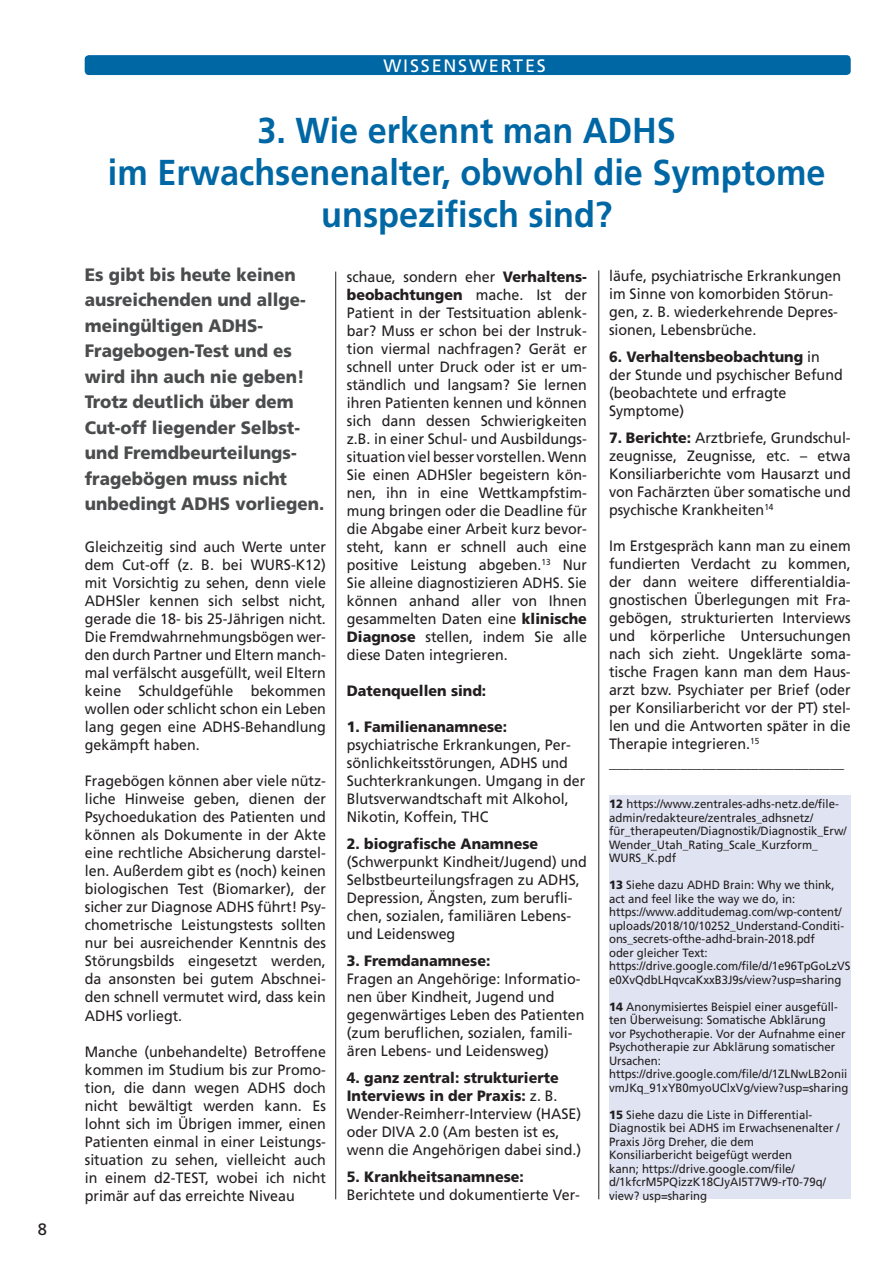
<style>
.page{position:relative;width:894px;height:1264px;background:#fff}
.page>*{position:absolute;margin:0;border:0;box-sizing:border-box;transform-origin:0 0}
.t1{font:700 36px/42px "Frutiger";color:#0067a5;text-align:center;scale:.95 1}
.t2{font:900 18px/25.5px "Frutiger";color:#4b4c4d;scale:.94 1}
.t3{font:18px "Frutiger";letter-spacing:.1em;color:#fff}
.t4{font:16.5px "Frutiger";color:#231f20}
.t5{font:15px/18px "Frutiger";color:#231f20;scale:.95 1}
.t6{font:900 15px "Frutiger";color:#231f20;scale:.95 1}
.t7{font:12px/13.5px "Frutiger";color:#231f20;scale:.95 1}
.s1{font-weight:900}
</style>
<div class="page">
<div style="left:85px;top:55px;width:765px;height:20px;background:#0067a5;border-radius:4px"></div>
<div style="left:609px;top:795px;width:241px;height:404px;background:#e0e4f2"></div>
<hr style="left:335px;top:271px;width:1px;height:928px;background:#231f20">
<hr style="left:598px;top:270px;width:1px;height:929px;background:#231f20">
<p class="t4" style="left:38px;top:1219px;width:11px">8</p>
<p class="t3" style="left:383px;top:55px;width:164px">WISSENSWERTES</p>
<h1 class="t1" style="left:108px;top:109px;width:756px">3. Wie erkennt man ADHS<br>im Erwachsenenalter, obwohl die Symptome unspezifisch sind?</h1>
<p class="t2" style="left:85px;top:261px;width:256px">Es gibt bis heute keinen ausreichenden und allge&shy;meingültigen ADHS-<br>Fragebogen-Test und es wird ihn auch nie geben!<br>Trotz deutlich über dem<br>Cut-off liegender Selbst&shy;und Fremdbeurteilungs&shy;fragebögen muss nicht unbedingt ADHS vorliegen.</p>
<p class="t5" style="left:85px;top:538px;width:255px;text-align:justify">Gleichzeitig sind auch Werte unter dem Cut-off (z. B. bei WURS-K12) mit Vorsichtig zu sehen, denn viele ADHSler kennen sich selbst nicht, gerade die 18- bis 25-Jährigen nicht.<br>Die Fremdwahrnehmungsbögen wer&shy;den durch Partner und Eltern manch&shy;mal verfälscht ausgefüllt, weil Eltern keine Schuldgefühle bekommen wollen oder schlicht schon ein Leben lang gegen eine ADHS-Behandlung gekämpft haben.</p>
<p class="t5" style="left:85px;top:772px;width:255px;text-align:justify">Fragebögen können aber viele nütz&shy;liche Hinweise geben, dienen der Psychoedukation des Patienten und können als Dokumente in der Akte eine rechtliche Absicherung darstel&shy;len. Außerdem gibt es (noch) keinen biologischen Test (Biomarker), der sicher zur Diagnose ADHS führt! Psy&shy;chometrische Leistungstests sollten nur bei ausreichender Kenntnis des Störungsbilds eingesetzt werden, da ansonsten bei gutem Abschnei&shy;den schnell vermutet wird, dass kein ADHS vorliegt.</p>
<p class="t5" style="left:85px;top:1042px;width:255px;text-align:justify">Manche (unbehandelte) Betroffene kommen im Studium bis zur Promo&shy;tion, die dann wegen ADHS doch nicht bewältigt werden kann. Es lohnt sich im Übrigen immer, einen Patienten einmal in einer Leistungs&shy;situation zu sehen, vielleicht auch in einem d2-TEST, wobei ich nicht primär auf das erreichte Niveau</p>
<p class="t5" style="left:609px;top:266px;width:246px">läufe, psychiatrische Erkrankungen im Sinne von komorbiden Störun&shy;gen, z. B. wiederkehrende Depres&shy;sionen, Lebensbrüche.</p>
<p class="t5" style="left:609px;top:347px;width:247px"><span class="s1">6. Verhaltensbeobachtung</span> in der Stunde und psychischer Befund (beobachtete und erfragte<br>Symptome)</p>
<p class="t5" style="left:609px;top:428px;width:256px;text-align:justify"><span class="s1">7. Berichte:</span> Arztbriefe, Grundschul&shy;zeugnisse, Zeugnisse, etc. – etwa Konsiliarberichte vom Hausarzt und von Fachärzten über somatische und psychische Krankheiten<sup>14</sup></p>
<p class="t5" style="left:609px;top:536px;width:256px">Im Erstgespräch kann man zu einem fundierten Verdacht zu kommen, der dann weitere differentialdia&shy;gnostischen Überlegungen mit Fra&shy;gebögen, strukturierten Interviews und körperliche Untersuchungen nach sich zieht. Ungeklärte soma&shy;tische Fragen kann man dem Haus&shy;arzt bzw. Psychiater per Brief (oder per Konsiliarbericht vor der PT) stel&shy;len und die Antworten später in die Therapie integrieren.<sup>15 </sup>_________________________________</p>
<p class="t7" style="left:609px;top:797px;width:252px"><span class="s1">12</span> https://www.zentrales-adhs-netz.de/file&shy;admin/redakteure/zentrales_adhsnetz/ für_therapeuten/Diagnostik/Diagnostik_Erw/ Wender_Utah_Rating_Scale_Kurzform_ WURS_K.pdf</p>
<p class="t7" style="left:609px;top:878px;width:256px"><span class="s1">13</span> Siehe dazu ADHD Brain: Why we think, act and feel like the way we do, in: https://www.additudemag.com/wp-content/ uploads/2018/10/10252_Understand-Conditi&shy;ons_secrets-ofthe-adhd-brain-2018.pdf<br>oder gleicher Text: https://drive.google.com/file/d/1e96TpGoLzVS e0XvQdbLHqvcaKxxB3J9s/view?usp=sharing</p>
<p class="t7" style="left:609px;top:999px;width:253px"><span class="s1">14</span> Anonymisiertes Beispiel einer ausgefüll&shy;ten Überweisung: Somatische Abklärung<br>vor Psychotherapie. Vor der Aufnahme einer Psychotherapie zur Abklärung somatischer Ursachen: https://drive.google.com/file/d/1ZLNwLB2onii vmJKq_91xYB0myoUClxVg/view?usp=sharing</p>
<p class="t7" style="left:609px;top:1107px;width:244px"><span class="s1">15</span> Siehe dazu die Liste in Differential-Diagnostik bei ADHS im Erwachsenenalter / Praxis Jörg Dreher, die dem Konsiliarbericht beigefügt werden<br>kann; https://drive.google.com/file/ d/1kfcrM5PQizzK18CJyAI5T7W9-rT0-79q/ view? usp=sharing</p>
<p class="t5" style="left:347px;top:267px;width:254px;text-align:justify">schaue, sondern eher <span class="s1">Verhaltens&shy;beobachtungen</span> mache. Ist der Patient in der Testsituation ablenk&shy;bar? Muss er schon bei der Instruk&shy;tion viermal nachfragen? Gerät er schnell unter Druck oder ist er um&shy;ständlich und langsam? Sie lernen ihren Patienten kennen und können sich dann dessen Schwierigkeiten z.B. in einer Schul- und Ausbildungs&shy;situation viel besser vorstellen. Wenn Sie einen ADHSler begeistern kön&shy;nen, ihn in eine Wettkampfstim&shy;mung bringen oder die Deadline für die Abgabe einer Arbeit kurz bevor&shy;steht, kann er schnell auch eine positive Leistung abgeben.<sup>13</sup> Nur Sie alleine diagnostizieren ADHS. Sie können anhand aller von Ihnen gesammelten Daten eine <span class="s1">klinische Diagnose</span> stellen, indem Sie alle diese Daten integrieren.</p>
<p class="t6" style="left:347px;top:681px;width:148px">Datenquellen sind:</p>
<p class="t6" style="left:347px;top:717px;width:170px">1. Familienanamnese:</p>
<p class="t5" style="left:347px;top:735px;width:252px">psychiatrische Erkrankungen, Per&shy;sönlichkeitsstörungen, ADHS und<br>Suchterkrankungen. Umgang in der<br>Blutsverwandtschaft mit Alkohol,<br>Nikotin, Koffein, THC</p>
<p class="t6" style="left:347px;top:834px;width:203px">2. biografische Anamnese</p>
<p class="t5" style="left:347px;top:852px;width:254px">(Schwerpunkt Kindheit/Jugend) und<br>Selbstbeurteilungsfragen zu ADHS,<br>Depression, Ängsten, zum berufli&shy;chen, sozialen, familiären Lebens&shy;und Leidensweg</p>
<p class="t6" style="left:347px;top:951px;width:153px">3. Fremdanamnese:</p>
<p class="t5" style="left:347px;top:969px;width:252px">Fragen an Angehörige: Informatio&shy;nen über Kindheit, Jugend und gegenwärtiges Leben des Patienten (zum beruflichen, sozialen, famili&shy;ären Lebens- und Leidensweg)</p>
<p class="t5" style="left:347px;top:1068px;width:248px"><span class="s1">4. ganz zentral: strukturierte<br>Interviews in der Praxis:</span> z. B.<br>Wender-Reimherr-Interview (HASE) oder DIVA 2.0 (Am besten ist es, wenn die Angehörigen dabei sind.)</p>
<p class="t6" style="left:347px;top:1167px;width:188px">5. Krankheitsanamnese:</p>
<p class="t5" style="left:347px;top:1185px;width:247px">Berichtete und dokumentierte Ver-</p>
</div>
